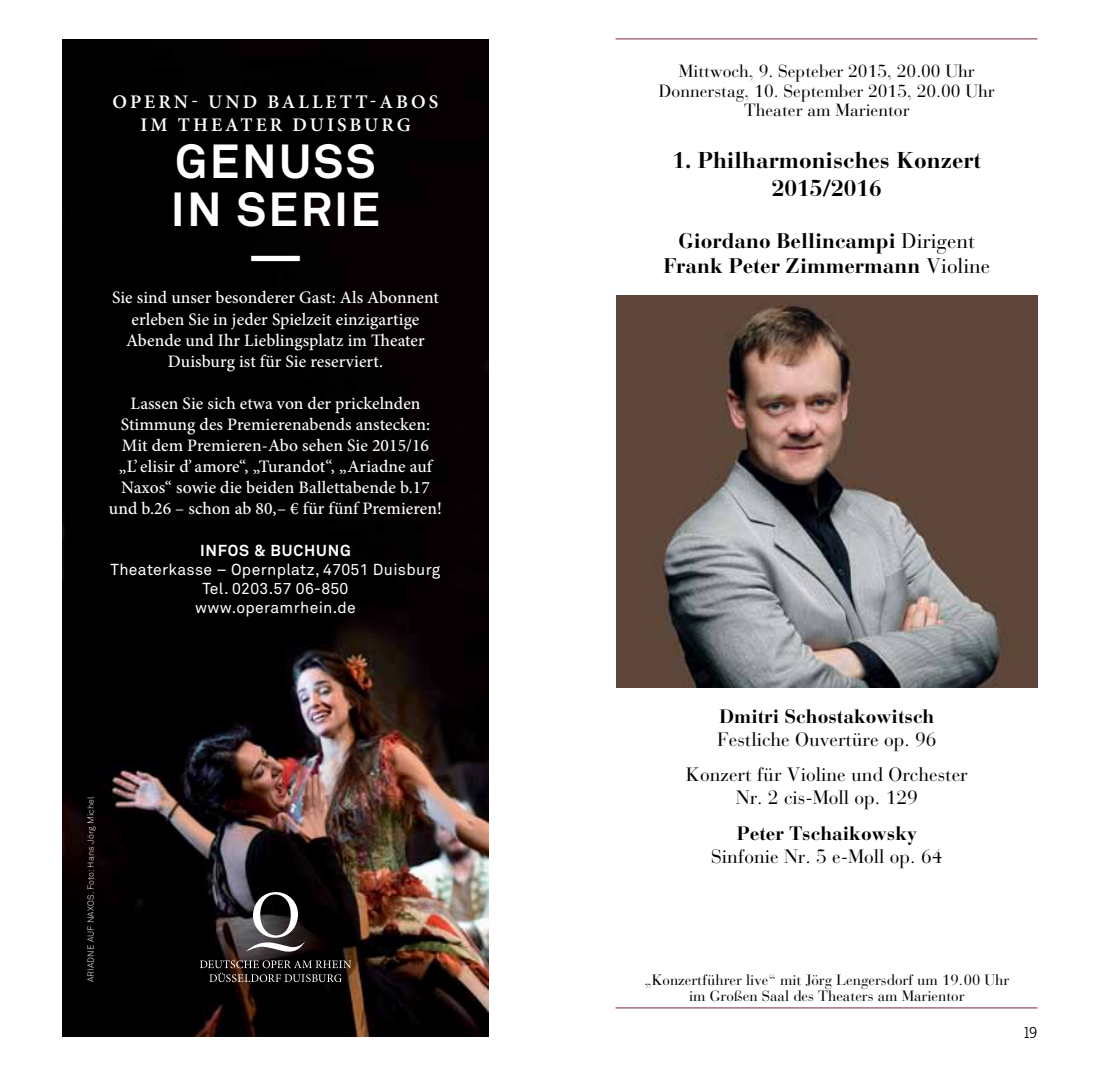
<style>
.page{position:relative;width:1102px;height:1072px;background:#fff}
.page>*{position:absolute;margin:0;border:0;box-sizing:border-box;transform-origin:0 0}
.t1{font:700 47.25px/47.2px "Akkurat Pro";letter-spacing:.05em;color:#fff;text-align:center}
.t2{font:700 22.75px/27.3px "Bauer Bodoni Std";color:#000;text-align:center}
.t3{font:700 21px/25.2px "Bauer Bodoni Std";color:#000;text-align:center}
.t4{font:19.25px/35.4px "Bauer Bodoni Std";color:#000;text-align:center}
.t5{font:700 19.25px "Bauer Bodoni Std";color:#000}
.t6{font:600 19.25px/23.1px "Minion Pro";letter-spacing:.16em;color:#fff;text-align:center}
.t7{font:500 17.5px/21px "Minion Pro";letter-spacing:.005em;color:#fff;text-align:center}
.t8{font:17.5px/19.2px "Bauer Bodoni Std";color:#000;text-align:center}
.t9{font:15.75px/19.2px "Akkurat Pro";letter-spacing:.02em;color:#fff;text-align:center}
.t10{font:700 15.75px "Akkurat Pro";letter-spacing:.05em;color:#fff}
.t11{font:15.75px "News Gothic BQ";color:#000}
.t12{font:14.88px/16.4px "Bauer Bodoni Std";color:#000;text-align:center}
.t13{font:8.75px "Akkurat Light Pro";letter-spacing:.025em;color:#fff}
.s1{font-weight:400}
</style>
<div class="page">
<hr style="left:615px;top:38px;width:422px;height:1px;background:#79283b">
<hr style="left:615px;top:1007px;width:422px;height:1px;background:#79283b">
<img style="left:616px;top:295px;width:421px;height:392px">
<img style="left:62px;top:39px;width:427px;height:997px">
<svg style="left:200px;top:960px;width:151px;height:22px;background:#34302e"></svg>
<svg style="left:246px;top:892px;width:59px;height:59px"></svg>
<p class="t6" style="left:112px;top:90px;width:327px">OPERN- UND BALLETT-ABOS<br>IM THEATER DUISBURG</p>
<h1 class="t1" style="left:171px;top:139px;width:211px">GENUSS<br>IN SERIE —</h1>
<p class="t7" style="left:112px;top:287px;width:328px">Sie sind unser besonderer Gast: Als Abonnent erleben Sie in jeder Spielzeit einzigartige Abende und Ihr Lieblingsplatz im Theater Duisburg ist für Sie reserviert.</p>
<p class="t7" style="left:109px;top:392px;width:334px">Lassen Sie sich etwa von der prickelnden Stimmung des Premierenabends anstecken:<br>Mit dem Premieren-Abo sehen Sie 2015/16<br>„L’ elisir d’ amore“, „Turandot“, „Ariadne auf Naxos“ sowie die beiden Ballettabende b.17 und b.26 – schon ab 80,– € für fünf Premieren!</p>
<p class="t10" style="left:200px;top:540px;width:152px">INFOS &amp; BUCHUNG</p>
<p class="t9" style="left:111px;top:560px;width:331px">Theaterkasse – Opernplatz, 47051 Duisburg<br>Tel. 0203.57 06-850<br>www.operamrhein.de</p>
<p class="t13" style="left:85px;top:982px;width:188px;rotate:-90deg">ARIADNE AUF NAXOS. Foto: Hans Jörg Michel</p>
<p class="t8" style="left:659px;top:62px;width:337px">Mittwoch, 9. Septeber 2015, 20.00 Uhr<br>Donnerstag, 10. September 2015, 20.00 Uhr<br>Theater am Marientor</p>
<h2 class="t2" style="left:672px;top:147px;width:310px">1. Philharmonisches Konzert<br>2015/2016</h2>
<p class="t3" style="left:663px;top:228px;width:328px">Giordano Bellincampi <span class="s1">Dirigent<br></span>Frank Peter Zimmermann <span class="s1">Violine</span></p>
<p class="t5" style="left:719px;top:704px;width:217px">Dmitri Schostakowitsch</p>
<p class="t4" style="left:685px;top:721px;width:283px">Festliche Ouvertüre op. 96<br>Konzert für Violine und Orchester</p>
<p class="t4" style="left:735px;top:780px;width:183px">Nr. 2 cis-Moll op. 129</p>
<p class="t5" style="left:736px;top:821px;width:181px">Peter Tschaikowsky</p>
<p class="t4" style="left:711px;top:838px;width:233px">Sinfonie Nr. 5 e-Moll op. 64</p>
<p class="t12" style="left:644px;top:971px;width:366px">„Konzertführer live“ mit Jörg Lengersdorf um 19.00 Uhr im Großen Saal des Theaters am Marientor</p>
<p class="t11" style="left:1022px;top:1024px;width:16px">19</p>
</div>
